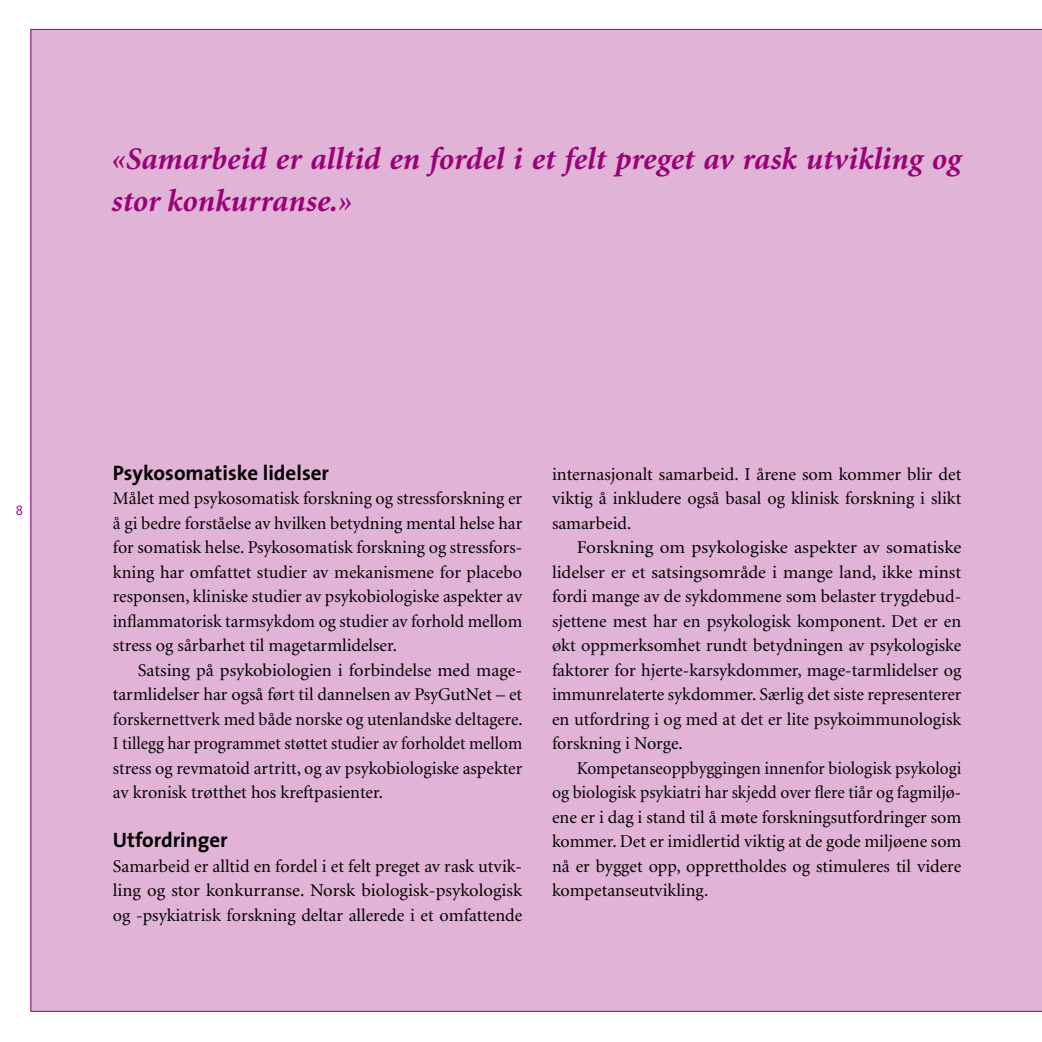
<style>
.page{position:relative;width:1042px;height:1042px;background:#fff}
.page>*{position:absolute;margin:0;border:0;box-sizing:border-box;transform-origin:0 0}
.t1{font:italic 700 31.5px/42px "Minion";color:#9a0077}
.t2{font:700 21px "The Sans";color:#000}
.t3{font:18.03px/24.5px "Minion";color:#000;text-align:justify}
.t4{font:18.03px/24.5px "Minion";color:#000;text-align:justify;scale:1.05 1}
.t5{font:18.03px/24.5px "Minion";color:#000;text-align:justify;scale:.96 1}
.t6{font:300 14px "Bosis";color:#9a0077}
</style>
<div class="page">
<div style="left:30px;top:29px;width:1012px;height:983px;background:#e1b3d6"></div>
<h1 class="t1" style="left:112px;top:139px;width:851px">«Samarbeid er alltid en fordel i et felt preget av rask utvikling og stor konkurranse.»</h1>
<p class="t6" style="left:16px;top:503px;width:9px">8</p>
<p class="t2" style="left:113px;top:455px;width:218px">Psykosomatiske lidelser</p>
<p class="t3" style="left:113px;top:487px;width:411px">Målet med psykosomatisk forskning og stressforskning er å gi bedre forståelse av hvilken betydning mental helse har for somatisk helse. Psykosomatisk forskning og stressfors&shy;kning har omfattet studier av mekanismene for placebo responsen, kliniske studier av psykobiologiske aspekter av inflammatorisk tarmsykdom og studier av forhold mellom stress og sårbarhet til magetarmlidelser.</p>
<p class="t3" style="left:113px;top:658px;width:411px;text-indent:25px">Satsing på psykobiologien i forbindelse med mage&shy;tarmlidelser har også ført til dannelsen av PsyGutNet – et forskernettverk med både norske og utenlandske deltagere.<br>I tillegg har programmet støttet studier av forholdet mellom stress og revmatoid artritt, og av psykobiologiske aspekter av kronisk trøtthet hos kreftpasienter.</p>
<p class="t2" style="left:113px;top:822px;width:116px">Utfordringer</p>
<p class="t3" style="left:113px;top:854px;width:411px">Samarbeid er alltid en fordel i et felt preget av rask utvik&shy;ling og stor konkurranse. Norsk biologisk-psykologisk og -psykiatrisk forskning deltar allerede i et omfattende</p>
<p class="t3" style="left:552px;top:462px;width:411px">internasjonalt samarbeid. I årene som kommer blir det viktig å inkludere også basal og klinisk forskning i slikt samarbeid.</p>
<p class="t4" style="left:552px;top:536px;width:391px;text-indent:25px">Forskning om psykologiske aspekter av somatiske lidelser er et satsingsområde i mange land, ikke minst fordi mange av de sykdommene som belaster trygdebud&shy;sjettene mest har en psykologisk komponent. Det er en økt oppmerksomhet rundt betydningen av psykologiske faktorer for hjerte-karsykdommer, mage-tarmlidelser og immunrelaterte sykdommer. Særlig det siste representerer en utfordring i og med at det er lite psykoimmunologisk forskning i Norge.</p>
<p class="t5" style="left:552px;top:756px;width:428px;text-indent:25px">Kompetanseoppbyggingen innenfor biologisk psykologi og biologisk psykiatri har skjedd over flere tiår og fagmiljø&shy;ene er i dag i stand til å møte forskningsutfordringer som kommer. Det er imidlertid viktig at de gode miljøene som nå er bygget opp, opprettholdes og stimuleres til videre kompetanseutvikling.</p>
</div>
